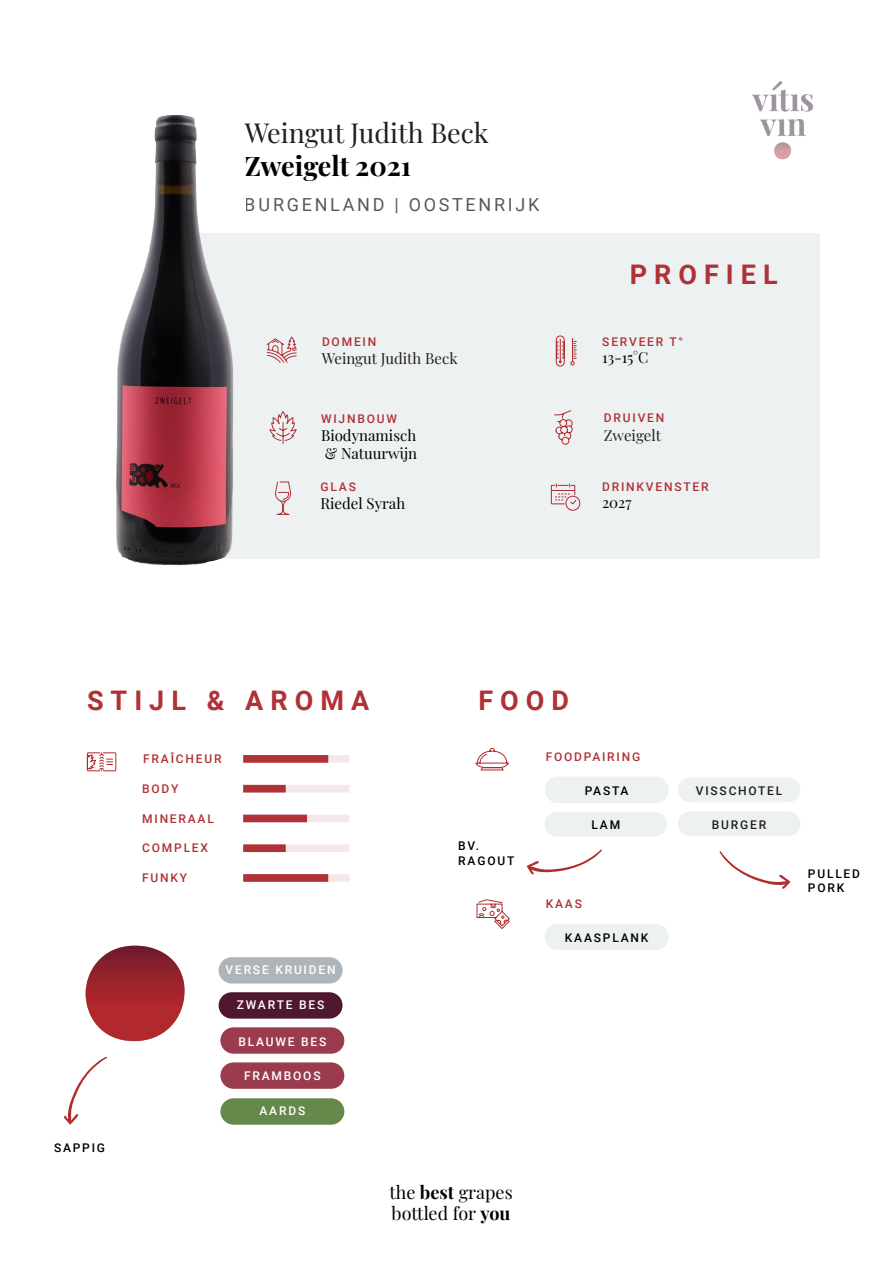
<style>
.page{position:relative;width:893px;height:1263px;background:#fff}
.page>*{position:absolute;margin:0;border:0;box-sizing:border-box;transform-origin:0 0}
.t1{font:700 27px "Roboto";letter-spacing:.26em;color:#b03136}
.t2{font:27px "Playfair Display";color:#231f20}
.t3{font:700 27px "Playfair Display";color:#000001}
.t4{font:18px/21.6px "Playfair Display";color:#000001}
.t5{font:18px "Roboto";letter-spacing:.15em;color:#231f20}
.t6{font:15px/18px "Playfair Display";color:#000001}
.t7{font:15px "Playfair Display";color:#231f20}
.t8{font:500 12px "Roboto";letter-spacing:.15em;color:#b03136}
.t9{font:500 12px "Roboto";letter-spacing:.15em;color:#fff}
.t10{font:500 12px/14.4px "Roboto";letter-spacing:.15em;color:#000001}
.t11{font:500 12px "Roboto";letter-spacing:.15em;color:#231f20}
.s1{font-weight:700}
</style>
<div class="page">
<img style="left:752px;top:81px;width:61px;height:79px">
<div style="left:159px;top:234px;width:661px;height:325px;background:#edf1f2"></div>
<svg style="left:266px;top:336px;width:31px;height:27px"></svg>
<svg style="left:269px;top:411px;width:28px;height:33px"></svg>
<svg style="left:555px;top:335px;width:22px;height:32px"></svg>
<svg style="left:275px;top:481px;width:16px;height:34px"></svg>
<svg style="left:550px;top:483px;width:31px;height:28px"></svg>
<div style="left:243px;top:755px;width:106px;height:8px;background:#f6e8e8"></div>
<svg style="left:86px;top:752px;width:31px;height:20px"></svg>
<svg style="left:243px;top:755px;width:85px;height:8px"></svg>
<svg style="left:475px;top:747px;width:34px;height:24px"></svg>
<svg style="left:476px;top:899px;width:34px;height:30px"></svg>
<div style="left:243px;top:785px;width:106px;height:7px;background:#f6e8e8"></div>
<div style="left:243px;top:785px;width:43px;height:7px;background:#b03136"></div>
<div style="left:243px;top:815px;width:106px;height:7px;background:#f6e8e8"></div>
<div style="left:243px;top:815px;width:64px;height:7px;background:#b03136"></div>
<div style="left:243px;top:844px;width:106px;height:8px;background:#f6e8e8"></div>
<svg style="left:243px;top:844px;width:43px;height:8px"></svg>
<div style="left:243px;top:874px;width:106px;height:8px;background:#f6e8e8"></div>
<div style="left:545px;top:777px;width:124px;height:26px;background:#edf1f2;border-radius:13px"></div>
<div style="left:544px;top:811px;width:124px;height:26px;background:#edf1f2;border-radius:13px"></div>
<div style="left:543px;top:810px;width:126px;height:28px;border:2px solid #fff;border-radius:13px"></div>
<div style="left:545px;top:924px;width:124px;height:26px;background:#edf1f2;border-radius:13px"></div>
<div style="left:220px;top:1027px;width:124px;height:27px;background:#9b3c4e;border-radius:13px"></div>
<div style="left:219px;top:957px;width:124px;height:26px;background:#aeb5ba;border-radius:13px"></div>
<div style="left:220px;top:1062px;width:124px;height:27px;background:#9b3c4e;border-radius:13px"></div>
<div style="left:219px;top:992px;width:124px;height:26px;background:#4f182f;border-radius:13px"></div>
<div style="left:677px;top:777px;width:124px;height:26px;background:#edf1f2;border-radius:13px"></div>
<div style="left:676px;top:776px;width:126px;height:28px;border:2px solid #fff;border-radius:13px"></div>
<div style="left:677px;top:810px;width:124px;height:27px;background:#edf1f2;border-radius:13px"></div>
<div style="left:676px;top:810px;width:126px;height:28px;border:2px solid #fff;border-radius:13px"></div>
<svg style="left:554px;top:410px;width:19px;height:35px"></svg>
<svg style="left:243px;top:874px;width:85px;height:8px"></svg>
<svg style="left:86px;top:946px;width:99px;height:95px"></svg>
<img style="left:116px;top:115px;width:135px;height:451px">
<svg style="left:64px;top:1056px;width:44px;height:69px"></svg>
<div style="left:220px;top:1098px;width:124px;height:27px;background:#65884b;border-radius:13px"></div>
<svg style="left:719px;top:851px;width:71px;height:38px"></svg>
<svg style="left:527px;top:849px;width:75px;height:26px"></svg>
<p class="t2" style="left:245px;top:112px;width:246px">Weingut Judith Beck</p>
<p class="t3" style="left:245px;top:144px;width:168px">Zweigelt 2021</p>
<h2 class="t5" style="left:245px;top:192px;width:296px">BURGENLAND | OOSTENRIJK</h2>
<p class="t8" style="left:322px;top:333px;width:56px">DOMEIN</p>
<p class="t1" style="left:630px;top:256px;width:149px">PROFIEL</p>
<p class="t8" style="left:602px;top:333px;width:82px">SERVEER T°</p>
<p class="t7" style="left:322px;top:347px;width:137px">Weingut Judith Beck</p>
<p class="t6" style="left:602px;top:347px;width:48px">13-15°C</p>
<p class="t8" style="left:321px;top:411px;width:77px">WIJNBOUW</p>
<p class="t6" style="left:321px;top:425px;width:98px">Biodynamisch &amp; Natuurwijn</p>
<p class="t8" style="left:604px;top:410px;width:62px">DRUIVEN</p>
<p class="t7" style="left:604px;top:423px;width:59px">Zweigelt</p>
<p class="t8" style="left:321px;top:478px;width:37px">GLAS</p>
<p class="t8" style="left:602px;top:478px;width:108px">DRINKVENSTER</p>
<p class="t6" style="left:321px;top:493px;width:86px">Riedel Syrah</p>
<p class="t6" style="left:602px;top:492px;width:31px">2027</p>
<p class="t1" style="left:87px;top:681px;width:284px">STIJL &amp; AROMA</p>
<p class="t1" style="left:478px;top:681px;width:92px">FOOD</p>
<p class="t10" style="left:54px;top:1140px;width:53px">SAPPIG</p>
<p class="t8" style="left:143px;top:751px;width:80px">FRAÎCHEUR</p>
<p class="t8" style="left:142px;top:780px;width:38px">BODY</p>
<p class="t8" style="left:142px;top:810px;width:73px">MINERAAL</p>
<p class="t8" style="left:142px;top:840px;width:67px">COMPLEX</p>
<p class="t8" style="left:142px;top:870px;width:47px">FUNKY</p>
<p class="t9" style="left:226px;top:962px;width:112px">VERSE KRUIDEN</p>
<p class="t9" style="left:237px;top:997px;width:89px">ZWARTE BES</p>
<p class="t9" style="left:238px;top:1033px;width:90px">BLAUWE BES</p>
<p class="t9" style="left:244px;top:1067px;width:78px">FRAMBOOS</p>
<p class="t9" style="left:259px;top:1103px;width:47px">AARDS</p>
<p class="t10" style="left:458px;top:838px;width:58px">BV.<br>RAGOUT</p>
<p class="t8" style="left:546px;top:748px;width:96px">FOODPAIRING</p>
<p class="t10" style="left:585px;top:783px;width:45px">PASTA</p>
<p class="t11" style="left:705px;top:782px;width:70px">TAJINNES</p>
<p class="t10" style="left:592px;top:817px;width:30px">LAM</p>
<p class="t11" style="left:696px;top:782px;width:88px">VISSCHOTEL</p>
<p class="t11" style="left:705px;top:816px;width:70px">TAJINNES</p>
<p class="t11" style="left:712px;top:816px;width:56px">BURGER</p>
<p class="t8" style="left:546px;top:896px;width:38px">KAAS</p>
<p class="t10" style="left:565px;top:930px;width:85px">KAASPLANK</p>
<p class="t4" style="left:389px;top:1180px;width:125px">the <span class="s1">best</span> grapes bottled for <span class="s1">you</span></p>
<p class="t10" style="left:808px;top:866px;width:54px">PULLED<br>PORK</p>
</div>
